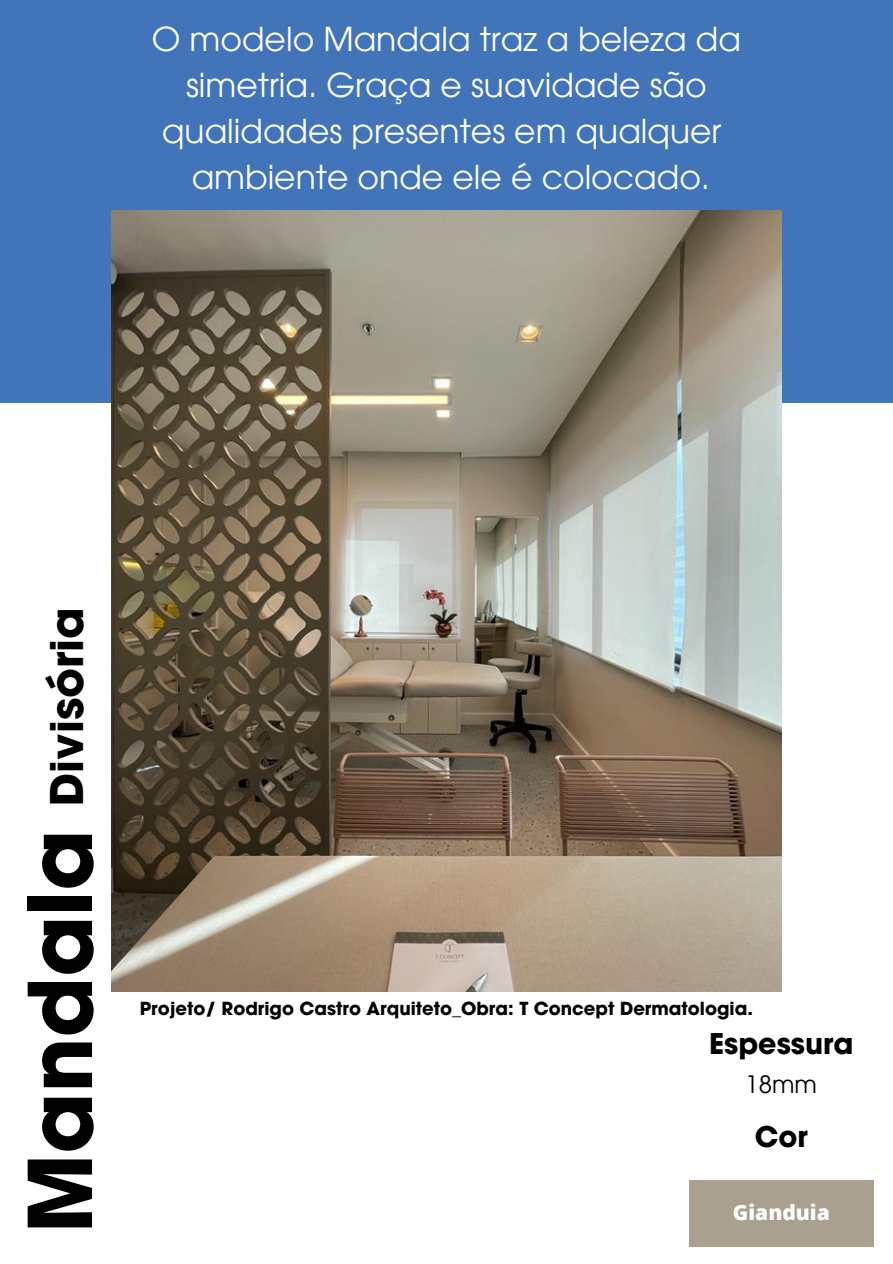
<style>
.page{position:relative;width:893px;height:1264px;background:#fff}
.page>*{position:absolute;margin:0;border:0;box-sizing:border-box;transform-origin:0 0}
.t1{font:700 86.85px "ITC Avant Garde Pro";color:#000}
.t2{font:700 45px "ITC Avant Garde Pro";color:#000}
.t3{font:33px/46px "ITC Avant Garde Pro";color:#fff;text-align:center}
.t4{font:700 28.5px "ITC Avant Garde Pro";color:#000}
.t5{font:24px "ITC Avant Garde Pro";color:#000}
.t6{font:800 21px "Open Sans";color:#fff}
.t7{font:700 18px "ITC Avant Garde Pro";color:#000}
</style>
<div class="page">
<div style="left:0;top:0;width:892px;height:403px;background:#4274b9"></div>
<img style="left:111px;top:210px;width:670px;height:781px">
<div style="left:689px;top:1179px;width:184px;height:67px;background:#aaa090"></div>
<p class="t3" style="left:152px;top:20px;width:590px">O modelo Mandala traz a beleza da simetria. Graça e suavidade são qualidades presentes em qualquer ambiente onde ele é colocado.</p>
<p class="t2" style="left:50px;top:806px;width:200px;rotate:-90deg">Divisória</p>
<p class="t1" style="left:28px;top:1233px;width:405px;rotate:-90deg">Mandala</p>
<p class="t7" style="left:140px;top:1001px;width:614px">Projeto/ Rodrigo Castro Arquiteto_Obra: T Concept Dermatologia.</p>
<p class="t4" style="left:709px;top:1033px;width:146px">Espessura</p>
<p class="t5" style="left:745px;top:1075px;width:73px">18mm</p>
<p class="t4" style="left:754px;top:1125px;width:54px">Cor</p>
<p class="t6" style="left:732px;top:1197px;width:98px">Gianduia</p>
</div>
